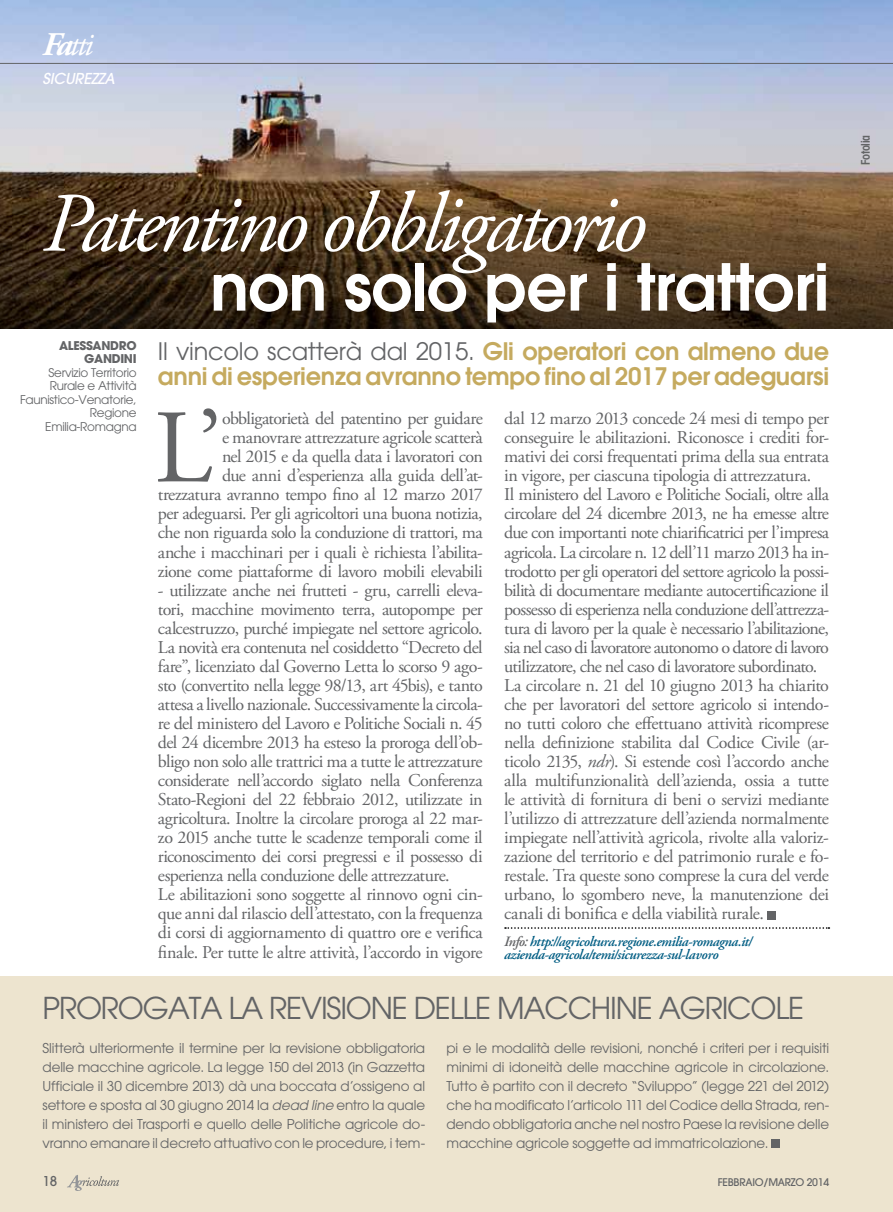
<style>
.page{position:relative;width:893px;height:1212px;background:#fff}
.page>*{position:absolute;margin:0;border:0;box-sizing:border-box;transform-origin:0 0}
.t1{font:104.25px "Adobe Garamond Pro";color:#636466}
.t2{font:italic 84.45px "Adobe Garamond Pro";letter-spacing:-.05em;color:#fff}
.t3{font:600 64.2px "Avant Garde";letter-spacing:-.01em;color:#fff}
.t4{font:italic 33px "Adobe Garamond Pro";color:#fff}
.t5{font:30px "Avant Garde";letter-spacing:-.04em;color:#636466}
.t6{font:600 24px/25.5px "Avant Garde";letter-spacing:-.01em;color:#c5aa5f}
.t7{font:18px/19px "Adobe Garamond Pro";letter-spacing:-.03em;color:#636466}
.t8{font:italic 500 15px "Avant Garde";letter-spacing:-.01em;color:#fff}
.t9{font:italic 600 14.25px/13px "Adobe Garamond Pro";letter-spacing:-.035em;color:#005d83}
.t10{font:13.5px/19px "Avant Garde";letter-spacing:-.01em;color:#636466;text-align:justify}
.t11{font:500 13.5px "Avant Garde";color:#636466}
.t12{font:12px/13.5px "Avant Garde";letter-spacing:-.025em;color:#636466;text-align:right}
.t13{font:700 12px/13.5px "Avant Garde";letter-spacing:-.025em;color:#636466;text-align:right}
.t14{font:600 condensed 12px "Avant Garde";letter-spacing:-.03em;color:#636466}
.t15{font:500 10.5px "Avant Garde";letter-spacing:-.025em;color:#636466}
.s1{font-weight:700}
.s2{font-weight:400;color:#636466}
.s3{font-style:italic}
.s4{color:#636466}
</style>
<div class="page">
<img style="left:0;top:0;width:893px;height:196px">
<div style="left:0;top:977px;width:893px;height:235px;background:#ede4cf"></div>
<svg style="left:0;top:196px;width:893px;height:133px;background:#48341d"></svg>
<svg style="left:505px;top:927px;width:324px;height:2px"></svg>
<div style="left:768px;top:911px;width:8px;height:8px;background:#636466"></div>
<div style="left:772px;top:1140px;width:8px;height:8px;background:#636466"></div>
<hr style="left:0;top:63px;width:893px;height:1px;background:#636466">
<svg style="left:67px;top:1175px;width:52px;height:16px"></svg>
<h3 class="t4" style="left:43px;top:24px;width:52px"><span class="s1">Fa</span>tti</h3>
<p class="t8" style="left:43px;top:69px;width:74px">SICUREZZA</p>
<h2 class="t2" style="left:43px;top:173px;width:605px">Patentino obbligatorio</h2>
<h3 class="t3" style="left:210px;top:245px;width:620px">non solo per i trattori</h3>
<h3 class="t6" style="left:158px;top:338px;width:673px"><span class="s2">Il vincolo scatterà dal 2015.</span> Gli operatori con almeno due anni di esperienza avranno tempo fino al 2017 per adeguarsi</h3>
<p class="t13" style="left:59px;top:338px;width:79px">ALESSANDRO<br>GANDINI</p>
<p class="t12" style="left:20px;top:366px;width:118px">Servizio Territorio<br>Rurale e Attività<br>Faunistico-Venatorie,<br>Regione<br>Emilia-Romagna</p>
<h1 class="t1" style="left:154px;top:386px;width:69px">L’</h1>
<p class="t7" style="left:158px;top:410px;width:326px;text-align:right">obbligatorietà del patentino per guidare<br>e manovrare attrezzature agricole scatterà<br>nel 2015 e da quella data i lavoratori con<br>due anni d’esperienza alla guida dell’at&shy;trezzatura avranno tempo fino al 12 marzo 2017 per adeguarsi. Per gli agricoltori una buona notizia, che non riguarda solo la conduzione di trattori, ma anche i macchinari per i quali è richiesta l’abilita&shy;zione come piattaforme di lavoro mobili elevabili</p>
<p class="t7" style="left:158px;top:581px;width:326px">- utilizzate anche nei frutteti - gru, carrelli eleva&shy;tori, macchine movimento terra, autopompe per calcestruzzo, purché impiegate nel settore agricolo.<br>La novità era contenuta nel cosiddetto “Decreto del fare”, licenziato dal Governo Letta lo scorso 9 ago&shy;sto (convertito nella legge 98/13, art 45bis), e tanto attesa a livello nazionale. Successivamente la circola&shy;re del ministero del Lavoro e Politiche Sociali n. 45 del 24 dicembre 2013 ha esteso la proroga dell’ob&shy;bligo non solo alle trattrici ma a tutte le attrezzature considerate nell’accordo siglato nella Conferenza Stato-Regioni del 22 febbraio 2012, utilizzate in agricoltura. Inoltre la circolare proroga al 22 mar&shy;zo 2015 anche tutte le scadenze temporali come il riconoscimento dei corsi pregressi e il possesso di esperienza nella conduzione delle attrezzature.<br>Le abilitazioni sono soggette al rinnovo ogni cin&shy;que anni dal rilascio dell’attestato, con la frequenza di corsi di aggiornamento di quattro ore e verifica finale. Per tutte le altre attività, l’accordo in vigore</p>
<p class="t7" style="left:504px;top:410px;width:326px">dal 12 marzo 2013 concede 24 mesi di tempo per conseguire le abilitazioni. Riconosce i crediti for&shy;mativi dei corsi frequentati prima della sua entrata in vigore, per ciascuna tipologia di attrezzatura.<br>Il ministero del Lavoro e Politiche Sociali, oltre alla circolare del 24 dicembre 2013, ne ha emesse altre due con importanti note chiarificatrici per l’impresa agricola. La circolare n. 12 dell’11 marzo 2013 ha in&shy;trodotto per gli operatori del settore agricolo la possi&shy;bilità di documentare mediante autocertificazione il possesso di esperienza nella conduzione dell’attrezza&shy;tura di lavoro per la quale è necessario l’abilitazione, sia nel caso di lavoratore autonomo o datore di lavoro utilizzatore, che nel caso di lavoratore subordinato.<br>La circolare n. 21 del 10 giugno 2013 ha chiarito che per lavoratori del settore agricolo si intendo&shy;no tutti coloro che effettuano attività ricomprese nella definizione stabilita dal Codice Civile (ar&shy;ticolo 2135, <span class="s3">ndr</span>). Si estende così l’accordo anche alla multifunzionalità dell’azienda, ossia a tutte le attività di fornitura di beni o servizi mediante l’utilizzo di attrezzature dell’azienda normalmente impiegate nell’attività agricola, rivolte alla valoriz&shy;zazione del territorio e del patrimonio rurale e fo&shy;restale. Tra queste sono comprese la cura del verde urbano, lo sgombero neve, la manutenzione dei canali di bonifica e della viabilità rurale.</p>
<p class="t9" style="left:504px;top:936px;width:250px"><span class="s4">Info:</span> http://agricoltura.regione.emilia-romagna.it/ azienda-agricola/temi/sicurezza-sul-lavoro</p>
<h3 class="t5" style="left:43px;top:990px;width:145px">prorogata</h3>
<h3 class="t5" style="left:228px;top:990px;width:577px">la REVISIONE DELLE MACCHINE AGRICOLE</h3>
<p class="t10" style="left:43px;top:1038px;width:384px">Slitterà ulteriormente il termine per la revisione obbligatoria delle macchine agricole. La legge 150 del 2013 (in Gazzetta Ufficiale il 30 dicembre 2013) dà una boccata d’ossigeno al settore e sposta al 30 giugno 2014 la <span class="s3">dead line</span> entro la quale il ministero dei Trasporti e quello delle Politiche agricole do&shy;vranno emanare il decreto attuativo con le procedure, i tem-</p>
<p class="t10" style="left:446px;top:1038px;width:384px">pi e le modalità delle revisioni, nonché i criteri per i requisiti minimi di idoneità delle macchine agricole in circolazione.<br>Tutto è partito con il decreto “Sviluppo” (legge 221 del 2012) che ha modificato l’articolo 111 del Codice della Strada, ren&shy;dendo obbligatoria anche nel nostro Paese la revisione delle macchine agricole soggette ad immatricolazione.</p>
<p class="t11" style="left:43px;top:1173px;width:16px">18</p>
<p class="t15" style="left:718px;top:1176px;width:113px">FEBBRAIO/MARZO 2014</p>
<p class="t14" style="left:858px;top:165px;width:31px;rotate:-90deg">Fotolia</p>
</div>
